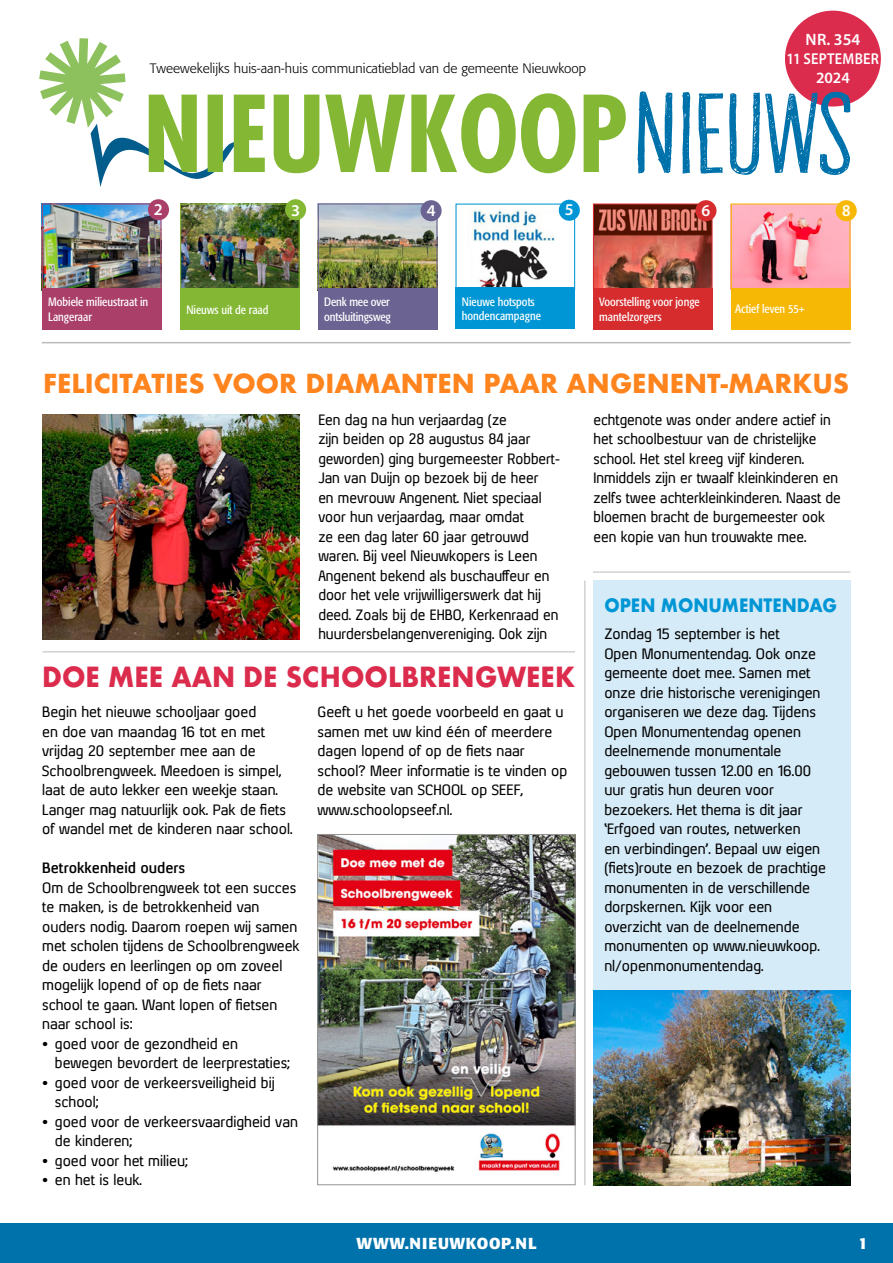
<style>
.page{position:relative;width:893px;height:1263px;background:#fff}
.page>*{position:absolute;margin:0;border:0;box-sizing:border-box;transform-origin:0 0}
.Titel{font:700 27px "Futura";color:#dc2c4d;scale:.94 1}
.Titel-2{font:700 25.5px "Futura";color:#ff841d}
.Titel-3{font:700 18px "Futura";color:#0096d5;scale:.92 1}
.t1{font:600 16.5px "Myriad Pro";color:#fff}
.t2{font:600 16.5px "Myriad Pro";color:#fff;scale:.95 1}
.t3{font:700 15.75px "Formata";letter-spacing:.05em;color:#fff}
.t4{font:600 15.75px "Myriad Pro";letter-spacing:.02em;color:#fff;scale:.91 1}
.t5{font:600 15.75px "Myriad Pro";letter-spacing:.02em;color:#fff}
.Platte_tekst{font:14.25px/19.5px "Xenu";color:#000}
.Tussenkopjes{font:700 14.25px "Xenu";color:#000}
.t6{font:300 13.5px "Formata";color:#000}
.bijschriften_omslag{font:condensed 12px/14.4px "Formata";color:#fff}
</style>
<div class="page">
<img style="left:733px;top:205px;width:115px;height:82px">
<img style="left:470px;top:246px;width:82px;height:42px">
<img style="left:471px;top:209px;width:88px;height:32px">
<div style="left:785px;top:11px;width:96px;height:96px;background:#dc2c4d;border-radius:50%"></div>
<img style="left:595px;top:206px;width:116px;height:82px">
<div style="left:593px;top:204px;width:120px;height:86px;border:1px solid #d62c2e"></div>
<img style="left:182px;top:206px;width:116px;height:81px">
<div style="left:180px;top:204px;width:120px;height:85px;border:1px solid #84b834"></div>
<div style="left:180px;top:288px;width:120px;height:41px;background:#84b834"></div>
<div style="left:593px;top:288px;width:120px;height:41px;background:#d62c2e"></div>
<div style="left:455px;top:288px;width:120px;height:41px;background:#0096d5"></div>
<img style="left:320px;top:205px;width:115px;height:83px">
<div style="left:318px;top:203px;width:119px;height:87px;border:1px solid #6b6492"></div>
<div style="left:318px;top:288px;width:119px;height:41px;background:#6b6492"></div>
<div style="left:421px;top:200px;width:21px;height:21px;background:#6b6492;border-radius:50%"></div>
<div style="left:731px;top:288px;width:119px;height:41px;background:#f6b805"></div>
<div style="left:836px;top:200px;width:21px;height:21px;background:#f6b805;border-radius:50%"></div>
<div style="left:695px;top:200px;width:21px;height:21px;background:#d62c2e;border-radius:50%"></div>
<hr style="left:42px;top:342px;width:809px;height:1px;background:#bcbcba">
<img style="left:44px;top:205px;width:115px;height:83px">
<div style="left:42px;top:203px;width:119px;height:87px;border:1px solid #aa3f6a"></div>
<div style="left:42px;top:288px;width:119px;height:41px;background:#aa3f6a"></div>
<div style="left:559px;top:200px;width:21px;height:21px;background:#0096d5;border-radius:50%"></div>
<div style="left:285px;top:199px;width:21px;height:21px;background:#84b834;border-radius:50%"></div>
<div style="left:593px;top:580px;width:258px;height:605px;background:#d4eaf8"></div>
<img style="left:319px;top:836px;width:254px;height:336px">
<div style="left:317px;top:834px;width:258px;height:351px;border:1px solid #959490"></div>
<hr style="left:43px;top:651px;width:532px;height:1px;background:#bcbcba">
<hr style="left:593px;top:572px;width:257px;height:1px;background:#bcbcba">
<img style="left:593px;top:990px;width:258px;height:195px">
<img style="left:43px;top:415px;width:257px;height:224px">
<hr style="left:584px;top:581px;width:1px;height:604px;background:#bcbcba">
<div style="left:148px;top:199px;width:21px;height:21px;background:#aa3f6a;border-radius:50%"></div>
<div style="left:0;top:1224px;width:893px;height:39px;background:#0072ab"></div>
<svg style="left:39px;top:38px;width:587px;height:149px"></svg>
<svg style="left:637px;top:91px;width:213px;height:84px"></svg>
<p class="t6" style="left:150px;top:60px;width:438px">Tweewekelijks huis-aan-huis communicatieblad van de gemeente Nieuwkoop</p>
<p class="t1" style="left:806px;top:29px;width:56px">NR. 354</p>
<p class="t4" style="left:787px;top:49px;width:103px">11 SEPTEMBER</p>
<p class="t5" style="left:816px;top:68px;width:35px">2024</p>
<p class="t1" style="left:154px;top:199px;width:11px">2</p>
<p class="t1" style="left:291px;top:199px;width:11px">3</p>
<p class="t1" style="left:565px;top:199px;width:10px">5</p>
<p class="t1" style="left:427px;top:199px;width:10px">4</p>
<p class="t1" style="left:702px;top:199px;width:10px">6</p>
<p class="t2" style="left:842px;top:200px;width:10px">8</p>
<p class="bijschriften_omslag" style="left:48px;top:295px;width:102px">Mobiele milieustraat in<br>Langeraar</p>
<p class="bijschriften_omslag" style="left:462px;top:294px;width:81px">Nieuwe hotspots hondencampagne</p>
<p class="bijschriften_omslag" style="left:186px;top:302px;width:84px">Nieuws uit de raad</p>
<p class="bijschriften_omslag" style="left:599px;top:295px;width:102px">Voorstelling voor jonge mantelzorgers</p>
<p class="bijschriften_omslag" style="left:324px;top:295px;width:68px">Denk mee over ontsluitingsweg</p>
<p class="bijschriften_omslag" style="left:735px;top:302px;width:71px">Actief leven 55+</p>
<p class="Titel-2" style="left:43px;top:365px;width:807px">FELICITATIES VOOR DIAMANTEN PAAR ANGENENT-MARKUS</p>
<p class="Platte_tekst" style="left:318px;top:409px;width:243px">Een dag na hun verjaardag (ze<br>zijn beiden op 28 augustus 84 jaar geworden) ging burgemeester Robbert-Jan van Duijn op bezoek bij de heer<br>en mevrouw Angenent. Niet speciaal voor hun verjaardag, maar omdat<br>ze een dag later 60 jaar getrouwd waren. Bij veel Nieuwkopers is Leen Angenent bekend als buschauffeur en door het vele vrijwilligerswerk dat hij deed. Zoals bij de EHBO, Kerkenraad en huurdersbelangenvereniging. Ook zijn</p>
<p class="Platte_tekst" style="left:593px;top:409px;width:249px">echtgenote was onder andere actief in het schoolbestuur van de christelijke school. Het stel kreeg vijf kinderen.<br>Inmiddels zijn er twaalf kleinkinderen en zelfs twee achterkleinkinderen. Naast de bloemen bracht de burgemeester ook een kopie van hun trouwakte mee.</p>
<p class="Titel-3" style="left:604px;top:593px;width:254px">OPEN MONUMENTENDAG</p>
<p class="Platte_tekst" style="left:604px;top:624px;width:223px">Zondag 15 september is het<br>Open Monumentendag. Ook onze gemeente doet mee. Samen met onze drie historische verenigingen organiseren we deze dag. Tijdens<br>Open Monumentendag openen deelnemende monumentale gebouwen tussen 12.00 en 16.00 uur gratis hun deuren voor bezoekers. Het thema is dit jaar ‘Erfgoed van routes, netwerken<br>en verbindingen’. Bepaal uw eigen (fiets)route en bezoek de prachtige monumenten in de verschillende dorpskernen. Kijk voor een overzicht van de deelnemende monumenten op www.nieuwkoop. nl/openmonumentendag.</p>
<p class="Titel" style="left:42px;top:657px;width:569px">DOE MEE AAN DE SCHOOLBRENGWEEK</p>
<p class="Platte_tekst" style="left:42px;top:702px;width:252px">Begin het nieuwe schooljaar goed<br>en doe van maandag 16 tot en met vrijdag 20 september mee aan de Schoolbrengweek. Meedoen is simpel, laat de auto lekker een weekje staan.<br>Langer mag natuurlijk ook. Pak de fiets of wandel met de kinderen naar school.</p>
<p class="Tussenkopjes" style="left:42px;top:859px;width:145px">Betrokkenheid ouders</p>
<p class="Platte_tekst" style="left:42px;top:877px;width:259px">Om de Schoolbrengweek tot een succes te maken, is de betrokkenheid van ouders nodig. Daarom roepen wij samen met scholen tijdens de Schoolbrengweek de ouders en leerlingen op om zoveel mogelijk lopend of op de fiets naar school te gaan. Want lopen of fietsen naar school is:</p>
<p class="Platte_tekst" style="left:55px;top:1033px;width:237px;text-indent:-13px">• goed voor de gezondheid en bewegen bevordert de leerprestaties;</p>
<p class="Platte_tekst" style="left:55px;top:1072px;width:221px;text-indent:-13px">• goed voor de verkeersveiligheid bij school;</p>
<p class="Platte_tekst" style="left:55px;top:1111px;width:245px;text-indent:-13px">• goed voor de verkeersvaardigheid van de kinderen;</p>
<p class="Platte_tekst" style="left:42px;top:1150px;width:147px">• goed voor het milieu;</p>
<p class="Platte_tekst" style="left:42px;top:1170px;width:101px">• en het is leuk.</p>
<p class="Platte_tekst" style="left:318px;top:702px;width:251px">Geeft u het goede voorbeeld en gaat u samen met uw kind één of meerdere dagen lopend of op de fiets naar school? Meer informatie is te vinden op de website van SCHOOL op SEEF, www.schoolopseef.nl.</p>
<p class="t3" style="left:356px;top:1233px;width:182px">WWW.NIEUWKOOP.NL</p>
<p class="t3" style="left:859px;top:1233px;width:19px">11</p>
</div>
